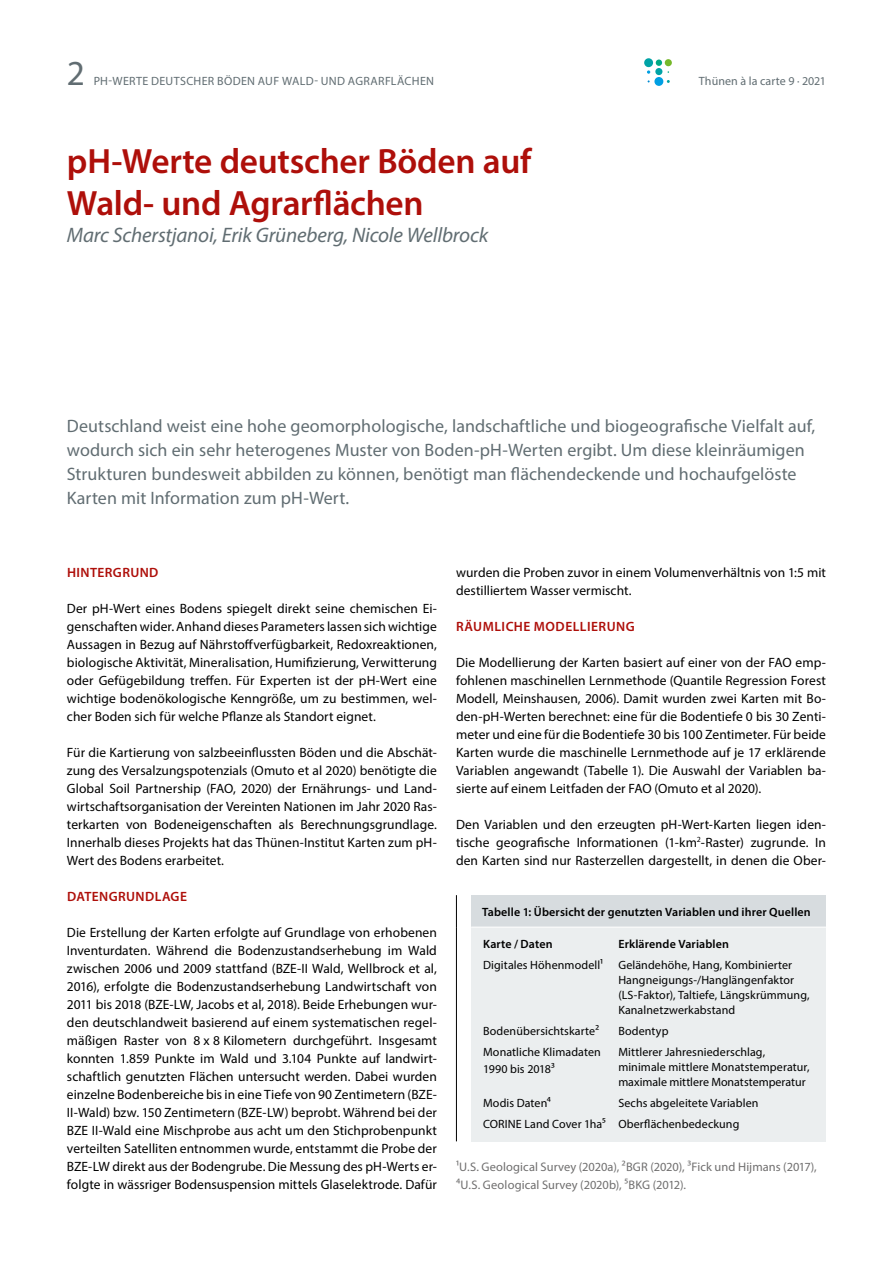
<style>
.page{position:relative;width:893px;height:1263px;background:#fff}
.page>*{position:absolute;margin:0;border:0;box-sizing:border-box;transform-origin:0 0}
.t1{font:600 35.25px/42px "Myriad Pro";letter-spacing:-.01em;color:#ae0f0a}
.Pagina{font:35.25px "Myriad Pro";color:#616d72}
.t2{font:italic 21px "Myriad Pro";letter-spacing:-.01em;color:#616d72}
.Anlesetext{font:18px/24px "Myriad Pro";letter-spacing:.005em;color:#616d72}
.Fließtext{font:13.5px/18px "Myriad Pro";letter-spacing:.005em;color:#000;text-align:justify}
.Fließtext-2{font:600 13.5px "Myriad Pro";letter-spacing:.03em;color:#ae0f0a}
.Bildunterschrift{font:12.45px/17.7px "Myriad Pro";letter-spacing:.005em;color:#706f6f}
.Fließtext_Rezept{font:12px/15px "Myriad Pro";letter-spacing:.01em;color:#000}
.Fließtext_Rezept-2{font:600 12px "Myriad Pro";letter-spacing:.01em;color:#000}
.t3{font:12px "Myriad Pro";letter-spacing:.02em;color:#616d72}
</style>
<div class="page">
<div style="left:665px;top:59px;width:7px;height:7px;background:#76b82a;border-radius:50%"></div>
<div style="left:654px;top:77px;width:9px;height:9px;background:#009fe3;border-radius:50%"></div>
<div style="left:644px;top:58px;width:9px;height:9px;background:#00a3a6;border-radius:50%"></div>
<svg style="left:647px;top:70px;width:3px;height:4px"></svg>
<svg style="left:656px;top:60px;width:13px;height:13px"></svg>
<div style="left:471px;top:895px;width:355px;height:32px;background:#d7dcdf"></div>
<div style="left:471px;top:927px;width:355px;height:214px;background:#ebeeef"></div>
<hr style="left:456px;top:895px;width:1px;height:32px;background:#000">
<hr style="left:456px;top:927px;width:1px;height:214px;background:#000">
<hr style="left:471px;top:927px;width:355px;height:1px;background:#fff">
<p class="Pagina" style="left:67px;top:51px;width:20px">2</p>
<p class="t3" style="left:94px;top:74px;width:342px">PH-WERTE DEUTSCHER BÖDEN AUF WALD- UND AGRARFLÄCHEN</p>
<p class="t3" style="left:699px;top:74px;width:129px">Thünen à la carte 9 · 2021</p>
<h1 class="t1" style="left:67px;top:139px;width:466px">pH-Werte deutscher Böden auf<br>Wald- und Agrarflächen</h1>
<h1 class="t2" style="left:67px;top:222px;width:423px">Marc Scherstjanoi, Erik Grüneberg, Nicole Wellbrock</h1>
<p class="Anlesetext" style="left:67px;top:414px;width:750px">Deutschland weist eine hohe geomorphologische, landschaftliche und biogeografische Vielfalt auf, wodurch sich ein sehr heterogenes Muster von Boden-pH-Werten ergibt. Um diese kleinräumigen Strukturen bundesweit abbilden zu können, benötigt man flächendeckende und hochaufgelöste Karten mit Information zum pH-Wert.</p>
<h3 class="Fließtext-2" style="left:67px;top:563px;width:93px">HINTERGRUND</h3>
<p class="Fließtext" style="left:67px;top:599px;width:371px">Der pH-Wert eines Bodens spiegelt direkt seine chemischen Ei&shy;genschaften wider. Anhand dieses Parameters lassen sich wichtige Aussagen in Bezug auf Nährstoffverfügbarkeit, Redoxreaktionen, biologische Aktivität, Mineralisation, Humifizierung, Verwitterung oder Gefügebildung treffen. Für Experten ist der pH-Wert eine wichtige bodenökologische Kenngröße, um zu bestimmen, wel&shy;cher Boden sich für welche Pflanze als Standort eignet.</p>
<p class="Fließtext" style="left:67px;top:743px;width:371px">Für die Kartierung von salzbeeinflussten Böden und die Abschät&shy;zung des Versalzungspotenzials (Omuto et al 2020) benötigte die Global Soil Partnership (FAO, 2020) der Ernährungs- und Land&shy;wirtschaftsorganisation der Vereinten Nationen im Jahr 2020 Ras&shy;terkarten von Bodeneigenschaften als Berechnungsgrundlage.<br>Innerhalb dieses Projekts hat das Thünen-Institut Karten zum pH-Wert des Bodens erarbeitet.</p>
<h3 class="Fließtext-2" style="left:67px;top:887px;width:121px">DATENGRUNDLAGE</h3>
<p class="Fließtext" style="left:67px;top:923px;width:371px">Die Erstellung der Karten erfolgte auf Grundlage von erhobenen Inventurdaten. Während die Bodenzustandserhebung im Wald zwischen 2006 und 2009 stattfand (BZE-II Wald, Wellbrock et al, 2016), erfolgte die Bodenzustandserhebung Landwirtschaft von 2011 bis 2018 (BZE-LW, Jacobs et al, 2018). Beide Erhebungen wur&shy;den deutschlandweit basierend auf einem systematischen regel&shy;mäßigen Raster von 8 x 8 Kilometern durchgeführt. Insgesamt konnten 1.859 Punkte im Wald und 3.104 Punkte auf landwirt&shy;schaftlich genutzten Flächen untersucht werden. Dabei wurden einzelne Bodenbereiche bis in eine Tiefe von 90 Zentimetern (BZE-II-Wald) bzw. 150 Zentimetern (BZE-LW) beprobt. Während bei der BZE II-Wald eine Mischprobe aus acht um den Stichprobenpunkt verteilten Satelliten entnommen wurde, entstammt die Probe der BZE-LW direkt aus der Bodengrube. Die Messung des pH-Werts er&shy;folgte in wässriger Bodensuspension mittels Glaselektrode. Dafür</p>
<p class="Fließtext" style="left:456px;top:563px;width:371px">wurden die Proben zuvor in einem Volumenverhältnis von 1:5 mit destilliertem Wasser vermischt.</p>
<p class="Fließtext-2" style="left:456px;top:617px;width:180px">RÄUMLICHE MODELLIERUNG</p>
<p class="Fließtext" style="left:456px;top:653px;width:371px">Die Modellierung der Karten basiert auf einer von der FAO emp&shy;fohlenen maschinellen Lernmethode (Quantile Regression Forest Modell, Meinshausen, 2006). Damit wurden zwei Karten mit Bo&shy;den-pH-Werten berechnet: eine für die Bodentiefe 0 bis 30 Zenti&shy;meter und eine für die Bodentiefe 30 bis 100 Zentimeter. Für beide Karten wurde die maschinelle Lernmethode auf je 17 erklärende Variablen angewandt (Tabelle 1). Die Auswahl der Variablen ba&shy;sierte auf einem Leitfaden der FAO (Omuto et al 2020).</p>
<p class="Fließtext" style="left:456px;top:815px;width:371px">Den Variablen und den erzeugten pH-Wert-Karten liegen iden&shy;tische geografische Informationen (1-km<sup>2</sup>-Raster) zugrunde. In den Karten sind nur Rasterzellen dargestellt, in denen die Ober-</p>
<p class="Fließtext_Rezept-2" style="left:482px;top:904px;width:330px">Tabelle 1: Übersicht der genutzten Variablen und ihrer Quellen</p>
<p class="Fließtext_Rezept-2" style="left:483px;top:937px;width:71px">Karte / Daten</p>
<p class="Fließtext_Rezept-2" style="left:618px;top:937px;width:112px">Erklärende Variablen</p>
<p class="Fließtext_Rezept" style="left:483px;top:958px;width:121px">Digitales Höhenmodell¹</p>
<p class="Fließtext_Rezept" style="left:618px;top:958px;width:193px">Geländehöhe, Hang, Kombinierter Hangneigungs-/Hanglängenfaktor (LS-Faktor), Taltiefe, Längskrümmung, Kanalnetzwerkabstand</p>
<p class="Fließtext_Rezept" style="left:483px;top:1024px;width:118px">Bodenübersichtskarte²</p>
<p class="Fließtext_Rezept" style="left:618px;top:1024px;width:52px">Bodentyp</p>
<p class="Fließtext_Rezept" style="left:483px;top:1044px;width:119px;line-height:16.2px">Monatliche Klimadaten<br>1990 bis 2018³</p>
<p class="Fließtext_Rezept" style="left:618px;top:1045px;width:193px">Mittlerer Jahresniederschlag, minimale mittlere Monatstemperatur, maximale mittlere Monatstemperatur</p>
<p class="Fließtext_Rezept" style="left:483px;top:1096px;width:69px">Modis Daten⁴</p>
<p class="Fließtext_Rezept" style="left:618px;top:1096px;width:142px">Sechs abgeleitete Variablen</p>
<p class="Fließtext_Rezept" style="left:483px;top:1117px;width:124px">CORINE Land Cover 1ha⁵</p>
<p class="Fließtext_Rezept" style="left:618px;top:1117px;width:123px">Oberflächenbedeckung</p>
<p class="Bildunterschrift" style="left:456px;top:1157px;width:362px">¹U.S. Geological Survey (2020a), ²BGR (2020), ³Fick und Hijmans (2017),<br>⁴U.S. Geological Survey (2020b), ⁵BKG (2012).</p>
</div>
